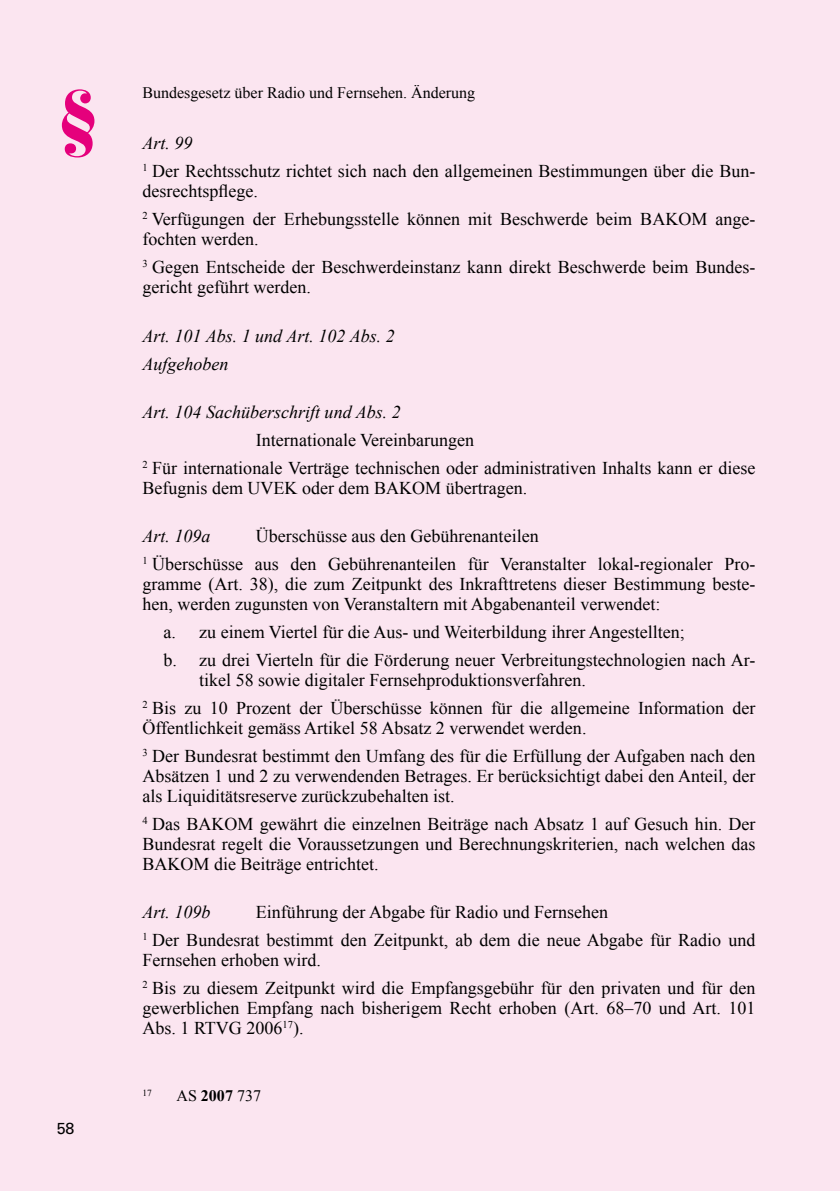
<style>
.page{position:relative;width:840px;height:1191px;background:#fff}
.page>*{position:absolute;margin:0;border:0;box-sizing:border-box;transform-origin:0 0}
.t1{font:900 70px "Bauer Bodoni";color:#e5007c}
.Abstimmungstext_Grun{font:18px/20px "Times New Roman";color:#000}
.Abstimmungstext_Grun-2{font:italic 18px "Times New Roman";color:#000}
.Abstimmungstext_Grun-3{font:16px "Times New Roman";color:#000}
.t2{font:16px "Univers";color:#000}
.Abstimmungstext_Grun-4{font:9.4px "Times New Roman";color:#000}
.s1{font-weight:700}
</style>
<div class="page">
<div style="left:0;top:0;width:839px;height:1191px;background:#fbe5f0"></div>
<h1 class="t1" style="left:57px;top:73px;width:44px">§</h1>
<p class="Abstimmungstext_Grun-3" style="left:142px;top:82px;width:334px">Bundesgesetz über Radio und Fernsehen. Änderung</p>
<p class="Abstimmungstext_Grun-2" style="left:142px;top:131px;width:52px">Art. 99</p>
<p class="Abstimmungstext_Grun" style="left:142px;top:161px;width:614px"><sup>1</sup> Der Rechtsschutz richtet sich nach den allgemeinen Bestimmungen über die Bun&shy;desrechtspflege.</p>
<p class="Abstimmungstext_Grun" style="left:142px;top:209px;width:614px"><sup>2</sup> Verfügungen der Erhebungsstelle können mit Beschwerde beim BAKOM ange&shy;fochten werden.</p>
<p class="Abstimmungstext_Grun" style="left:142px;top:257px;width:614px"><sup>3</sup> Gegen Entscheide der Beschwerdeinstanz kann direkt Beschwerde beim Bundes&shy;gericht geführt werden.</p>
<p class="Abstimmungstext_Grun-2" style="left:142px;top:323px;width:254px">Art. 101 Abs. 1 und Art. 102 Abs. 2</p>
<p class="Abstimmungstext_Grun-2" style="left:142px;top:351px;width:87px">Aufgehoben</p>
<p class="Abstimmungstext_Grun-2" style="left:142px;top:399px;width:260px">Art. 104 Sachüberschrift und Abs. 2</p>
<p class="Abstimmungstext_Grun" style="left:256px;top:429px;width:220px">Internationale Vereinbarungen</p>
<p class="Abstimmungstext_Grun" style="left:142px;top:457px;width:614px"><sup>2</sup> Für internationale Verträge technischen oder administrativen Inhalts kann er diese<br>Befugnis dem UVEK oder dem BAKOM übertragen.</p>
<p class="Abstimmungstext_Grun-2" style="left:142px;top:524px;width:70px">Art. 109a</p>
<p class="Abstimmungstext_Grun" style="left:256px;top:526px;width:284px">Überschüsse aus den Gebührenanteilen</p>
<p class="Abstimmungstext_Grun" style="left:142px;top:554px;width:614px;text-align:justify"><sup>1</sup> Überschüsse aus den Gebührenanteilen für Veranstalter lokal-regionaler Pro&shy;gramme (Art. 38), die zum Zeitpunkt des Inkrafttretens dieser Bestimmung beste&shy;hen, werden zugunsten von Veranstaltern mit Abgabenanteil verwendet:</p>
<p class="Abstimmungstext_Grun" style="left:163px;top:622px;width:522px">a. zu einem Viertel für die Aus- und Weiterbildung ihrer Angestellten;</p>
<p class="Abstimmungstext_Grun" style="left:199px;top:649px;width:557px;text-indent:-36px">b. zu drei Vierteln für die Förderung neuer Verbreitungstechnologien nach Ar&shy;tikel 58 sowie digitaler Fernsehproduktionsverfahren.</p>
<p class="Abstimmungstext_Grun" style="left:142px;top:697px;width:614px"><sup>2</sup> Bis zu 10 Prozent der Überschüsse können für die allgemeine Information der<br>Öffentlichkeit gemäss Artikel 58 Absatz 2 verwendet werden.</p>
<p class="Abstimmungstext_Grun" style="left:142px;top:745px;width:614px;text-align:justify"><sup>3</sup> Der Bundesrat bestimmt den Umfang des für die Erfüllung der Aufgaben nach den Absätzen 1 und 2 zu verwendenden Betrages. Er berücksichtigt dabei den Anteil, der als Liquiditätsreserve zurückzubehalten ist.</p>
<p class="Abstimmungstext_Grun" style="left:142px;top:813px;width:614px;text-align:justify"><sup>4</sup> Das BAKOM gewährt die einzelnen Beiträge nach Absatz 1 auf Gesuch hin. Der Bundesrat regelt die Voraussetzungen und Berechnungskriterien, nach welchen das BAKOM die Beiträge entrichtet.</p>
<p class="Abstimmungstext_Grun-2" style="left:142px;top:900px;width:70px">Art. 109b</p>
<p class="Abstimmungstext_Grun" style="left:256px;top:902px;width:353px">Einführung der Abgabe für Radio und Fernsehen</p>
<p class="Abstimmungstext_Grun" style="left:142px;top:930px;width:614px"><sup>1</sup> Der Bundesrat bestimmt den Zeitpunkt, ab dem die neue Abgabe für Radio und<br>Fernsehen erhoben wird.</p>
<p class="Abstimmungstext_Grun" style="left:142px;top:978px;width:614px;text-align:justify"><sup>2</sup> Bis zu diesem Zeitpunkt wird die Empfangsgebühr für den privaten und für den gewerblichen Empfang nach bisherigem Recht erhoben (Art. 68–70 und Art. 101<br>Abs. 1 RTVG 2006<sup>17</sup>).</p>
<p class="t2" style="left:57px;top:1119px;width:19px">58</p>
<p class="Abstimmungstext_Grun-4" style="left:142px;top:1086px;width:11px">17</p>
<p class="Abstimmungstext_Grun-3" style="left:176px;top:1085px;width:86px">AS <span class="s1">2007</span> 737</p>
</div>
